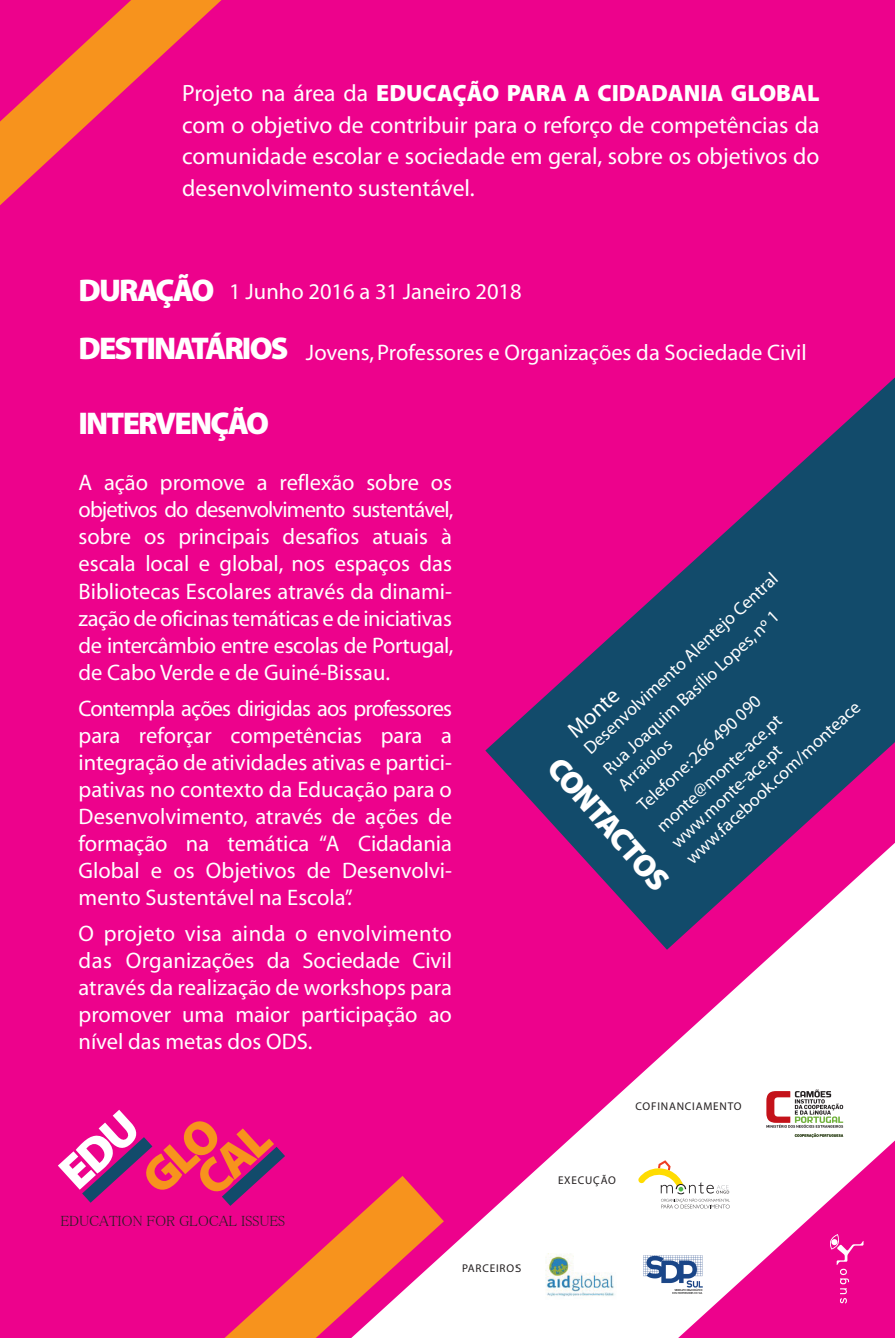
<style>
.page{position:relative;width:895px;height:1338px;background:#fff}
.page>*{position:absolute;margin:0;border:0;box-sizing:border-box;transform-origin:0 0}
.t1{font:900 48.38px/37.4px "Myriad Pro";color:#f7931d}
.t2{font:900 31.5px "Myriad Pro";letter-spacing:-.06em;color:#fff}
.t3{font:23.62px/31.5px "Myriad Pro";color:#fff;text-align:justify}
.t4{font:22.5px/27px "Myriad";color:#fff;text-align:justify}
.t5{font:18px/28.3px "Myriad";color:#fff}
.t6{font:14.85px "MS P Mincho";letter-spacing:-.02em;color:#231f20}
.t7{font:11.25px "Myriad Pro";letter-spacing:.07em;color:#231f20}
.s1{font-weight:900}
.s2{font-family:"Myriad Pro";font-weight:900;font-size:31.5px}
</style>
<div class="page">
<div style="left:0;top:0;width:894px;height:1337px;background:#ed028c"></div>
<svg style="left:0;top:0;width:222px;height:205px"></svg>
<svg style="left:444px;top:949px;width:450px;height:388px;fill:#fff"></svg>
<svg style="left:222px;top:1146px;width:222px;height:191px"></svg>
<svg style="left:485px;top:378px;width:409px;height:571px"></svg>
<img style="left:542px;top:1251px;width:74px;height:48px">
<img style="left:643px;top:1255px;width:59px;height:38px">
<svg style="left:794px;top:1133px;width:49px;height:4px"></svg>
<svg style="left:766px;top:1089px;width:77px;height:38px;background:#cbb4ae"></svg>
<svg style="left:637px;top:1160px;width:92px;height:48px;background:#f3efdf"></svg>
<svg style="left:829px;top:1234px;width:34px;height:69px"></svg>
<svg style="left:82px;top:1137px;width:70px;height:65px"></svg>
<p class="t3" style="left:182px;top:77px;width:638px">Projeto na área da <span class="s1">EDUCAÇÃO PARA A CIDADANIA GLOBAL </span>com o objetivo de contribuir para o reforço de competências da comunidade escolar e sociedade em geral, sobre os objetivos do desenvolvimento sustentável.</p>
<p class="t4" style="left:78px;top:279px;width:444px"><span class="s2">DURAÇÃO</span> 1 Junho 2016 a 31 Janeiro 2018</p>
<p class="t4" style="left:78px;top:340px;width:729px"><span class="s2">DESTINATÁRIOS</span> Jovens, Professores e Organizações da Sociedade Civil</p>
<h2 class="t2" style="left:78px;top:402px;width:192px">INTERVENÇÃO</h2>
<p class="t4" style="left:78px;top:470px;width:376px">A ação promove a reflexão sobre os objetivos do desenvolvimento sustentável, sobre os principais desafios atuais à escala local e global, nos espaços das Bibliotecas Escolares através da dinami&shy;zação de oficinas temáticas e de iniciativas de intercâmbio entre escolas de Portugal, de Cabo Verde e de Guiné-Bissau.</p>
<p class="t4" style="left:78px;top:695px;width:375px">Contempla ações dirigidas aos professores para reforçar competências para a integração de atividades ativas e partici&shy;pativas no contexto da Educação para o Desenvolvimento, através de ações de formação na temática “A Cidadania Global e os Objetivos de Desenvolvi&shy;mento Sustentável na Escola”.</p>
<p class="t4" style="left:78px;top:920px;width:375px">O projeto visa ainda o envolvimento das Organizações da Sociedade Civil através da realização de workshops para promover uma maior participação ao nível das metas dos ODS.</p>
<h1 class="t1" style="left:164px;top:1143px;width:83px;text-indent:-39px;rotate:-42deg">GLO<br>CAL</h1>
<p class="t6" style="left:60px;top:1213px;width:226px">EDUCATION FOR GLOCAL ISSUES</p>
<p class="t7" style="left:462px;top:1260px;width:60px">PARCEIROS</p>
<p class="t5" style="left:577px;top:741px;width:258px;rotate:-43deg">Desenvolvimento Alentejo Central<br>Rua Joaquim Basílio Lopes, nº 1</p>
<p class="t4" style="left:562px;top:724px;width:63px;rotate:-43deg">Monte</p>
<p class="t5" style="left:611px;top:777px;width:165px;rotate:-43deg">Arraiolos<br>Telefone: 266 490 090 monte@monte-ace.pt</p>
<p class="t5" style="left:667px;top:837px;width:232px;line-height:21.6px;rotate:-43deg">www.monte-ace.pt www.facebook.com/monteace</p>
<h2 class="t2" style="left:569px;top:747px;width:168px;rotate:49deg">CONTACTOS</h2>
<p class="t7" style="left:635px;top:1099px;width:107px">COFINANCIAMENTO</p>
<p class="t7" style="left:558px;top:1173px;width:59px">EXECUÇÃO</p>
</div>
